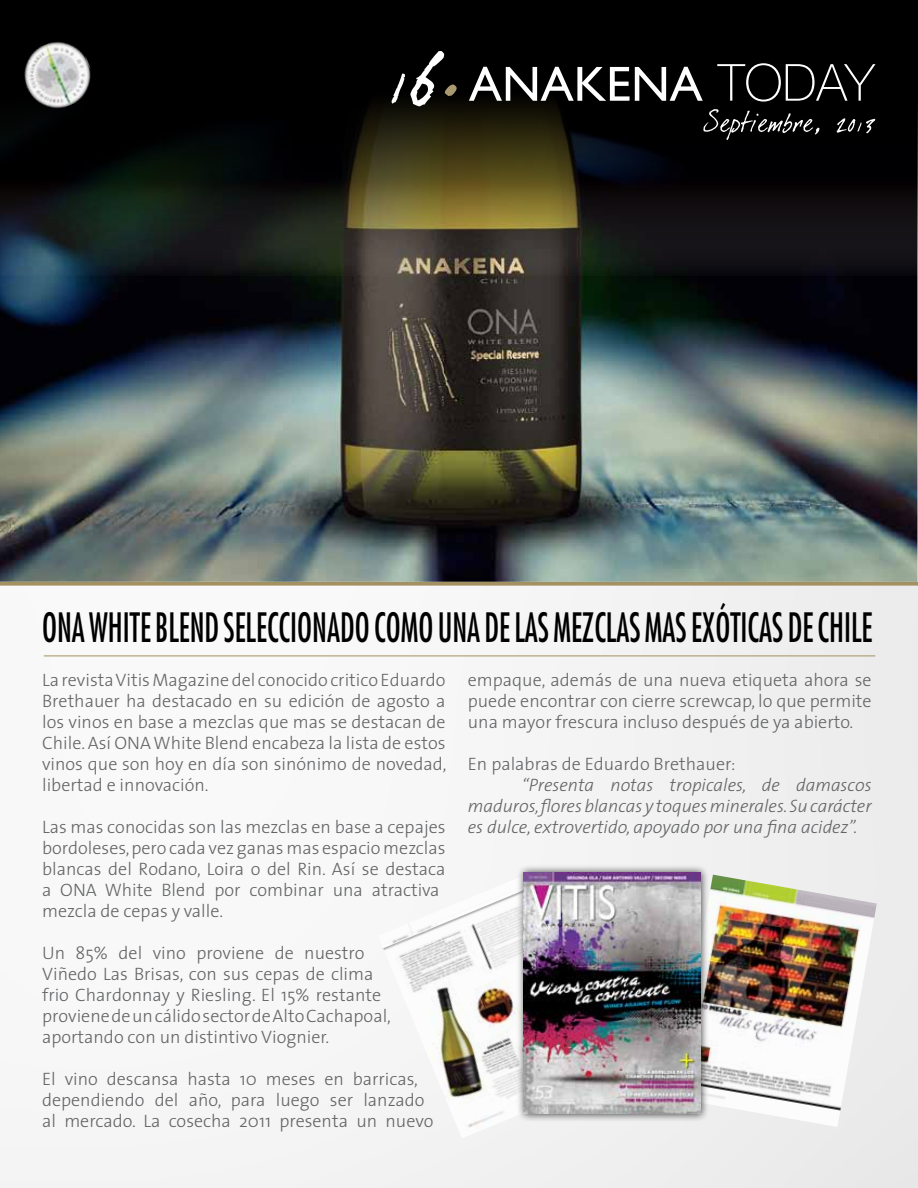
<style>
.page{position:relative;width:918px;height:1188px;background:#fff}
.page>*{position:absolute;margin:0;border:0;box-sizing:border-box;transform-origin:0 0}
.t1{font:condensed 39.3px "Futura";color:#000;scale:.8 1}
.t2{font:300 18px/21px "The Sans";color:#636466}
.t3{font:italic 300 18px/21px "The Sans";color:#636466;text-align:justify}
</style>
<div class="page">
<img style="left:0;top:276px;width:917px;height:306px">
<svg style="left:0;top:582px;width:918px;height:4px;background:#aa9a6f"></svg>
<hr style="left:44px;top:656px;width:831px;height:1px;background:#a39161">
<img style="left:378px;top:874px;width:233px;height:264px">
<img style="left:674px;top:875px;width:203px;height:252px">
<div style="left:516px;top:865px;width:193px;height:257px;background:#000;opacity:.75"></div>
<img style="left:524px;top:873px;width:177px;height:241px">
<svg style="left:0;top:94px;width:918px;height:182px;background:#1c1c15"></svg>
<svg style="left:703px;top:109px;width:172px;height:31px;background:#1f1f1f"></svg>
<div style="left:0;top:0;width:918px;height:94px;background:#000"></div>
<img style="left:14px;top:41px;width:87px;height:78px">
<svg style="left:392px;top:51px;width:65px;height:55px"></svg>
<svg style="left:717px;top:63px;width:158px;height:39px"></svg>
<svg style="left:469px;top:67px;width:234px;height:34px"></svg>
<h1 class="t1" style="left:42px;top:603px;width:1039px">ONA WHITE BLEND SELECCIONADO COMO UNA DE LAS MEZCLAS MAS EXÓTICAS DE CHILE</h1>
<p class="t2" style="left:42px;top:669px;width:406px;text-align:justify">La revista Vitis Magazine del conocido critico Eduardo Brethauer ha destacado en su edición de agosto a los vinos en base a mezclas que mas se destacan de Chile. Así ONA White Blend encabeza la lista de estos vinos que son hoy en día son sinónimo de novedad, libertad e innovación.</p>
<p class="t2" style="left:42px;top:816px;width:405px">Las mas conocidas son las mezclas en base a cepajes bordoleses, pero cada vez ganas mas espacio mezclas blancas del Rodano, Loira o del Rin. Así se destaca a ONA White Blend por combinar una atractiva mezcla de cepas y valle.</p>
<p class="t2" style="left:42px;top:942px;width:350px">Un 85% del vino proviene de nuestro Viñedo Las Brisas, con sus cepas de clima frio Chardonnay y Riesling. El 15% restante proviene de un cálido sector de Alto Cachapoal, aportando con un distintivo Viognier.</p>
<p class="t2" style="left:42px;top:1068px;width:393px">El vino descansa hasta 10 meses en barricas, dependiendo del año, para luego ser lanzado al mercado. La cosecha 2011 presenta un nuevo</p>
<p class="t2" style="left:468px;top:669px;width:405px;text-align:justify">empaque, además de una nueva etiqueta ahora se puede encontrar con cierre screwcap, lo que permite una mayor frescura incluso después de ya abierto.</p>
<p class="t2" style="left:468px;top:753px;width:269px">En palabras de Eduardo Brethauer:</p>
<p class="t3" style="left:468px;top:774px;width:405px;text-indent:54px">“Presenta notas tropicales, de damascos maduros, flores blancas y toques minerales. Su carácter es dulce, extrovertido, apoyado por una fina acidez”.</p>
</div>
